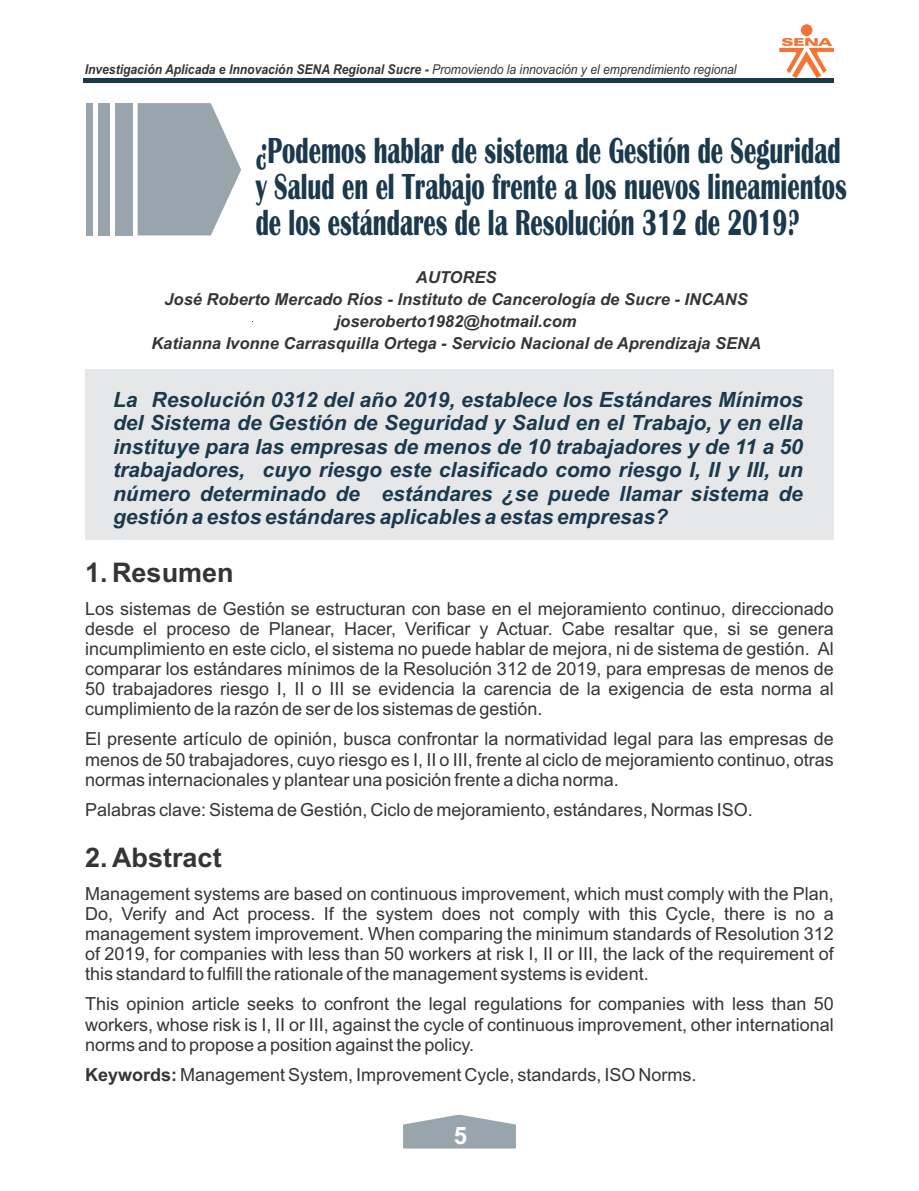
<style>
.page{position:relative;width:919px;height:1191px;background:#fff}
.page>*{position:absolute;margin:0;border:0;box-sizing:border-box;transform-origin:0 0}
.t1{font:700 37.5px/36px "Britannic";color:#1a394d;scale:.66 1}
.t2{font:700 27px "Arial";color:#373435}
.t3{font:700 24px "Arial";color:#fefefe}
.t4{font:italic 700 21px/23.4px "Arial";color:#1a394d;text-align:justify}
.t5{font:18px/20.1px "Arial";color:#373435;text-align:justify}
.t6{font:italic 700 16.5px/21.9px "Arial";color:#373435;text-align:center}
.t7{font:italic 700 13.5px "Arial";color:#373435;scale:.9 1}
.s1{font-weight:400}
.s2{font-weight:700}
</style>
<div class="page">
<svg style="left:403px;top:1114px;width:113px;height:34px"></svg>
<div style="left:85px;top:369px;width:748px;height:170px;background:#e6e7e8"></div>
<svg style="left:138px;top:103px;width:103px;height:132px;background:#a7b2b8"></svg>
<div style="left:115px;top:103px;width:18px;height:132px;background:#98a5ad"></div>
<div style="left:98px;top:103px;width:11px;height:132px;background:#98a5ad"></div>
<div style="left:87px;top:103px;width:6px;height:132px;background:#98a5ad"></div>
<hr style="left:84px;top:79px;width:749px;height:4px;background:#1a394d">
<div style="left:800px;top:24px;width:12px;height:12px;background:#f37435;border-radius:50%"></div>
<svg style="left:779px;top:38px;width:54px;height:40px"></svg>
<p class="t7" style="left:85px;top:64px;width:725px">Investigación Aplicada e Innovación SENA Regional Sucre - <span class="s1">Promoviendo la innovación y el emprendimiento regional</span></p>
<h1 class="t1" style="left:256px;top:135px;width:897px">¿Podemos hablar de sistema de Gestión de Seguridad y Salud en el Trabajo frente a los nuevos lineamientos de los estándares de la Resolución 312 de 2019?</h1>
<p class="t6" style="left:151px;top:268px;width:611px">AUTORES<br>José Roberto Mercado Ríos - Instituto de Cancerología de Sucre - INCANS joseroberto1982@hotmail.com<br>Katianna Ivonne Carrasquilla Ortega - Servicio Nacional de Aprendizaja SENA</p>
<p class="t4" style="left:113px;top:389px;width:691px">La Resolución 0312 del año 2019, establece los Estándares Mínimos del Sistema de Gestión de Seguridad y Salud en el Trabajo, y en ella instituye para las empresas de menos de 10 trabajadores y de 11 a 50 trabajadores, cuyo riesgo este clasificado como riesgo I, II y III, un número determinado de estándares ¿se puede llamar sistema de gestión a estos estándares aplicables a estas empresas?</p>
<h2 class="t2" style="left:85px;top:562px;width:150px">1. Resumen</h2>
<p class="t5" style="left:85px;top:600px;width:750px">Los sistemas de Gestión se estructuran con base en el mejoramiento continuo, direccionado desde el proceso de Planear, Hacer, Verificar y Actuar. Cabe resaltar que, si se genera incumplimiento en este ciclo, el sistema no puede hablar de mejora, ni de sistema de gestión. Al comparar los estándares mínimos de la Resolución 312 de 2019, para empresas de menos de 50 trabajadores riesgo I, II o III se evidencia la carencia de la exigencia de esta norma al cumplimiento de la razón de ser de los sistemas de gestión.</p>
<p class="t5" style="left:85px;top:730px;width:750px">El presente artículo de opinión, busca confrontar la normatividad legal para las empresas de menos de 50 trabajadores, cuyo riesgo es I, II o III, frente al ciclo de mejoramiento continuo, otras normas internacionales y plantear una posición frente a dicha norma.</p>
<p class="t5" style="left:85px;top:801px;width:669px">Palabras clave: Sistema de Gestión, Ciclo de mejoramiento, estándares, Normas ISO.</p>
<h2 class="t2" style="left:85px;top:847px;width:138px">2. Abstract</h2>
<p class="t5" style="left:85px;top:885px;width:750px">Management systems are based on continuous improvement, which must comply with the Plan, Do, Verify and Act process. If the system does not comply with this Cycle, there is no a management system improvement. When comparing the minimum standards of Resolution 312 of 2019, for companies with less than 50 workers at risk I, II or III, the lack of the requirement of this standard to fulfill the rationale of the management systems is evident.</p>
<p class="t5" style="left:85px;top:995px;width:750px">This opinion article seeks to confront the legal regulations for companies with less than 50 workers, whose risk is I, II or III, against the cycle of continuous improvement, other international norms and to propose a position against the policy.</p>
<p class="t5" style="left:85px;top:1066px;width:613px"><span class="s2">Keywords:</span> Management System, Improvement Cycle, standards, ISO Norms.</p>
<h3 class="t3" style="left:454px;top:1126px;width:15px">5</h3>
</div>
